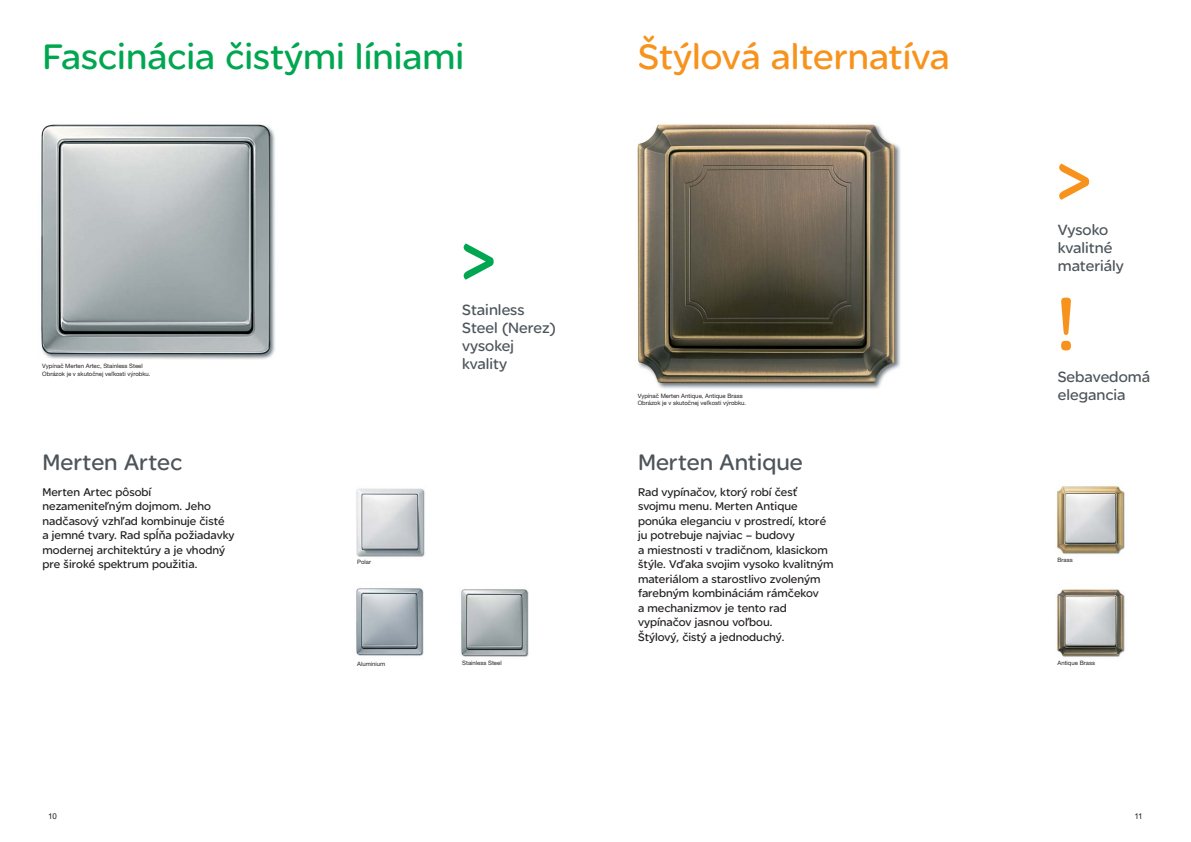
<style>
.page{position:relative;width:1191px;height:842px;background:#fff}
.page>*{position:absolute;margin:0;border:0;box-sizing:border-box;transform-origin:0 0}
.t1{font:80px "SE Optimist";color:#f7931d}
.t2{font:80px "SE Optimist";color:#00a650}
.t3{font:38px "SE Optimist";color:#00a650}
.t4{font:38px "SE Optimist";color:#f7931d}
.t5{font:24px "SE Optimist";color:#4d555b}
.t6{font:16px/18px "SE Optimist";color:#4d555b}
.t7{font:12px/14.5px "SE Optimist";color:#231f20}
.t8{font:8px "Arial";color:#231f20}
.t9{font:6px/7.5px "Helvetica Neue LT Pro";color:#231f20}
</style>
<div class="page">
<img style="left:356px;top:488px;width:69px;height:69px">
<img style="left:356px;top:588px;width:68px;height:68px">
<img style="left:461px;top:589px;width:68px;height:68px">
<img style="left:41px;top:124px;width:234px;height:236px">
<img style="left:1056px;top:485px;width:69px;height:70px">
<img style="left:637px;top:124px;width:264px;height:265px">
<img style="left:1056px;top:589px;width:69px;height:68px">
<h2 class="t3" style="left:43px;top:42px;width:423px">Fascinácia čistými líniami</h2>
<p class="t9" style="left:42px;top:363px;width:110px">Vypínač Merten Artec, Stainless Steel<br>Obrázok je v skutočnej veľkosti výrobku.</p>
<h3 class="t5" style="left:43px;top:453px;width:141px">Merten Artec</h3>
<p class="t7" style="left:43px;top:485px;width:193px">Merten Artec pôsobí nezameniteľným dojmom. Jeho nadčasový vzhľad kombinuje čisté<br>a jemné tvary. Rad spĺňa požiadavky modernej architektúry a je vhodný pre široké spektrum použitia.</p>
<p class="t9" style="left:357px;top:559px;width:15px">Polar</p>
<p class="t9" style="left:357px;top:660px;width:30px">Aluminium</p>
<h1 class="t2" style="left:460px;top:226px;width:39px">&gt;</h1>
<h3 class="t6" style="left:462px;top:302px;width:95px">Stainless<br>Steel (Nerez) vysokej kvality</h3>
<p class="t9" style="left:462px;top:660px;width:41px">Stainless Steel</p>
<h2 class="t4" style="left:638px;top:42px;width:313px">Štýlová alternatíva</h2>
<p class="t9" style="left:637px;top:393px;width:110px">Vypínač Merten Antique, Antique Brass<br>Obrázok je v skutočnej veľkosti výrobku.</p>
<h3 class="t5" style="left:638px;top:453px;width:166px">Merten Antique</h3>
<p class="t7" style="left:638px;top:485px;width:197px">Rad vypínačov, ktorý robí česť svojmu menu. Merten Antique ponúka eleganciu v prostredí, ktoré ju potrebuje najviac – budovy<br>a miestnosti v tradičnom, klasickom štýle. Vďaka svojim vysoko kvalitným materiálom a starostlivo zvoleným farebným kombináciám rámčekov<br>a mechanizmov je tento rad vypínačov jasnou voľbou.<br>Štýlový, čistý a jednoduchý.</p>
<h1 class="t1" style="left:1055px;top:146px;width:39px">&gt;</h1>
<h3 class="t6" style="left:1057px;top:222px;width:68px">Vysoko kvalitné materiály</h3>
<h1 class="t1" style="left:1055px;top:293px;width:22px">!</h1>
<h3 class="t6" style="left:1057px;top:369px;width:94px">Sebavedomá elegancia</h3>
<p class="t9" style="left:1057px;top:557px;width:17px">Brass</p>
<p class="t9" style="left:1057px;top:660px;width:39px">Antique Brass</p>
<p class="t8" style="left:48px;top:812px;width:10px">10</p>
<p class="t8" style="left:1134px;top:812px;width:10px">11</p>
</div>
